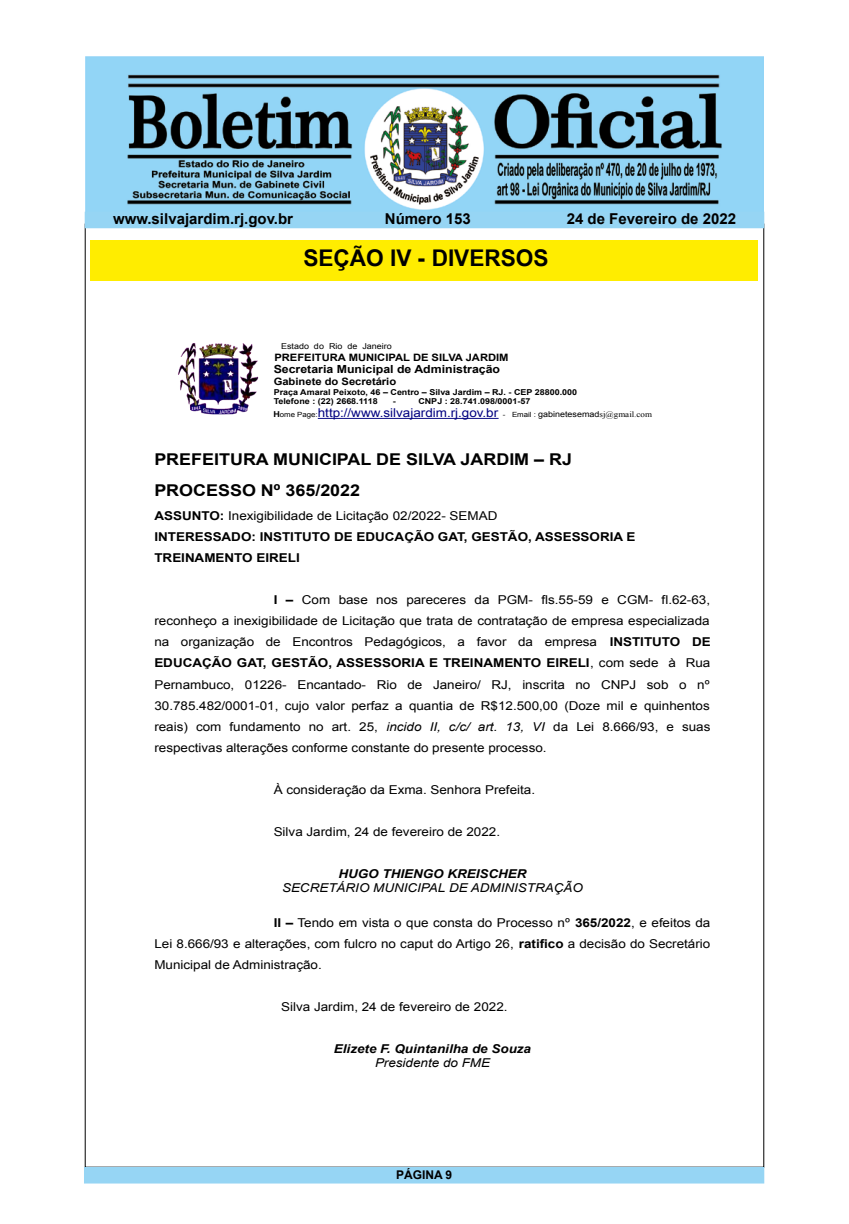
<style>
.page{position:relative;width:849px;height:1224px;background:#fff}
.page>*{position:absolute;margin:0;border:0;box-sizing:border-box;transform-origin:0 0}
.t1{font:700 23px "Arial Narrow";color:#000;scale:1.2 1}
.t2{font:700 16.3px/31px "Arial";color:#000;scale:1.1 1}
.t3{font:700 15px "Arial";color:#000}
.t4{font:12.2px/21px "Arial";color:#000;text-align:justify;scale:1.1 1}
.t5{font:700 12.2px/21px "Arial";color:#000;scale:1.1 1}
.t6{font:12.2px "Arial";color:#000080;scale:1.1 1}
.t7{font:italic 12.2px "Arial";color:#000;scale:1.1 1}
.t8{font:italic 700 12.2px "Arial";color:#000;scale:1.1 1}
.t9{font:700 12px "Arial";color:#000}
.t10{font:700 11.2px "Arial";color:#000;scale:1.1 1}
.t11{font:700 10.2px "Arial";color:#000;scale:1.1 1}
.t12{font:700 8.1px/9.4px "Arial";letter-spacing:-.005em;color:#000;scale:1.1 1}
.t13{font:8.1px "Arial";color:#000;scale:1.1 1}
.s1{font-weight:700;font-size:8.1px;color:#000}
.s2{font-size:7.1px;color:#000}
.s3{font-size:8.1px;color:#000}
.s4{font-family:"Times New Roman";font-size:8.1px;color:#000}
.s5{font-weight:400}
.s6{font-weight:700}
.s7{font-style:italic}
</style>
<div class="page">
<img style="left:85px;top:57px;width:679px;height:155px">
<div style="left:84px;top:1167px;width:680px;height:16px;background:#96d5f4"></div>
<div style="left:85px;top:212px;width:679px;height:16px;background:#96d5f4"></div>
<div style="left:91px;top:240px;width:667px;height:40px;background:#ffed00"></div>
<hr style="left:318px;top:418px;width:180px;height:1px;background:#000080">
<img style="left:178px;top:343px;width:81px;height:71px">
<p class="t3" style="left:113px;top:209px;width:182px">www.silvajardim.rj.gov.br</p>
<p class="t3" style="left:385px;top:209px;width:87px">Número 153</p>
<p class="t3" style="left:567px;top:209px;width:171px">24 de Fevereiro de 2022</p>
<h1 class="t1" style="left:303px;top:241px;width:206px">SEÇÃO IV - DIVERSOS</h1>
<p class="t13" style="left:281px;top:342px;width:102px">Estado do Rio de Janeiro</p>
<p class="t11" style="left:274px;top:352px;width:214px">PREFEITURA MUNICIPAL DE SILVA JARDIM</p>
<p class="t10" style="left:274px;top:363px;width:207px">Secretaria Municipal de Administração</p>
<p class="t11" style="left:274px;top:376px;width:113px">Gabinete do Secretário</p>
<p class="t12" style="left:274px;top:387px;width:277px">Praça Amaral Peixoto, 46 – Centro – Silva Jardim – RJ. - CEP 28800.000<br>Telefone : (22) 2668.1118</p>
<p class="t12" style="left:393px;top:397px;width:4px">-</p>
<p class="t12" style="left:418px;top:397px;width:103px">CNPJ : 28.741.098/0001-57</p>
<p class="t6" style="left:273px;top:406px;width:346px"><span class="s1">H</span><span class="s2">ome Page:</span>http://www.silvajardim.rj.gov.br <span class="s2">- Email :</span> <span class="s3">gabinetesemad</span><span class="s4">sj@gmail.com</span></p>
<h2 class="t2" style="left:154px;top:444px;width:381px">PREFEITURA MUNICIPAL DE SILVA JARDIM – RJ<br>PROCESSO Nº 365/2022</h2>
<p class="t5" style="left:154px;top:506px;width:439px">ASSUNTO: <span class="s5">Inexigibilidade de Licitação 02/2022- SEMAD<br></span>INTERESSADO: INSTITUTO DE EDUCAÇÃO GAT, GESTÃO, ASSESSORIA E<br>TREINAMENTO EIRELI</p>
<p class="t4" style="left:154px;top:590px;width:507px;text-indent:119px"><span class="s6">I –</span> Com base nos pareceres da PGM- fls.55-59 e CGM- fl.62-63, reconheço a inexigibilidade de Licitação que trata de contratação de empresa especializada na organização de Encontros Pedagógicos, a favor da empresa <span class="s6">INSTITUTO DE EDUCAÇÃO GAT, GESTÃO, ASSESSORIA E TREINAMENTO EIRELI</span>, com sede à Rua Pernambuco, 01226- Encantado- Rio de Janeiro/ RJ, inscrita no CNPJ sob o nº 30.785.482/0001-01, cujo valor perfaz a quantia de R$12.500,00 (Doze mil e quinhentos reais) com fundamento no art. 25, <span class="s7">incido II, c/c/ art. 13, VI</span> da Lei 8.666/93, e suas respectivas alterações conforme constante do presente processo.</p>
<p class="t4" style="left:274px;top:779px;width:239px">À consideração da Exma. Senhora Prefeita.</p>
<p class="t4" style="left:274px;top:821px;width:207px">Silva Jardim, 24 de fevereiro de 2022.</p>
<p class="t8" style="left:338px;top:869px;width:173px">HUGO THIENGO KREISCHER</p>
<p class="t7" style="left:282px;top:881px;width:275px">SECRETÁRIO MUNICIPAL DE ADMINISTRAÇÃO</p>
<p class="t4" style="left:154px;top:912px;width:507px;text-indent:119px"><span class="s6">II –</span> Tendo em vista o que consta do Processo nº <span class="s6">365/2022</span>, e efeitos da Lei 8.666/93 e alterações, com fulcro no caput do Artigo 26, <span class="s6">ratifico</span> a decisão do Secretário Municipal de Administração.</p>
<p class="t4" style="left:281px;top:996px;width:207px">Silva Jardim, 24 de fevereiro de 2022.</p>
<p class="t8" style="left:334px;top:1044px;width:181px">Elizete F. Quintanilha de Souza</p>
<p class="t7" style="left:375px;top:1056px;width:106px">Presidente do FME</p>
<p class="t9" style="left:396px;top:1167px;width:58px">PÁGINA 9</p>
</div>
